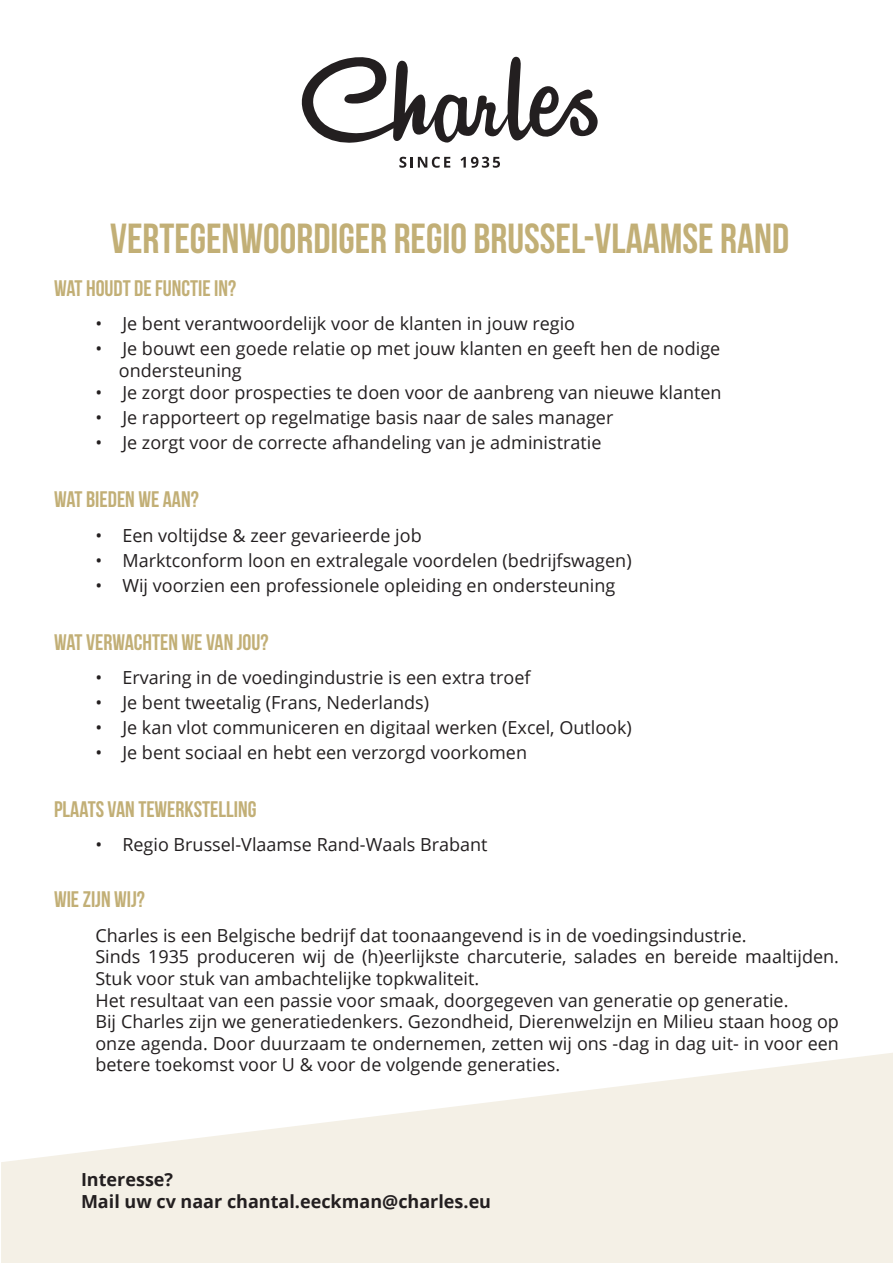
<style>
.page{position:relative;width:893px;height:1263px;background:#fff}
.page>*{position:absolute;margin:0;border:0;box-sizing:border-box;transform-origin:0 0}
.t1{font:700 42px "Bebas Neue";color:#c2af76}
.t2{font:700 22.5px "Bebas Neue";color:#c2af76}
.t3{font:18px/21.6px "Open Sans";color:#231f20}
.t4{font:700 18px "Open Sans";color:#231f20}
</style>
<div class="page">
<svg style="left:301px;top:56px;width:297px;height:87px"></svg>
<svg style="left:399px;top:157px;width:51px;height:11px"></svg>
<svg style="left:460px;top:157px;width:40px;height:11px"></svg>
<svg style="left:1px;top:1053px;width:892px;height:210px;fill:#f4f0e6"></svg>
<p class="t1" style="left:110px;top:216px;width:681px">VERTEGENWOORDIGER REGIO BRUSSEL-VLAAMSE RAND</p>
<p class="t2" style="left:54px;top:276px;width:184px">WAT HOUDT DE FUNCTIE IN?</p>
<p class="t3" style="left:95px;top:312px;width:481px">• Je bent verantwoordelijk voor de klanten in jouw regio</p>
<p class="t3" style="left:95px;top:337px;width:626px">• Je bouwt een goede relatie op met jouw klanten en geeft hen de nodige</p>
<p class="t3" style="left:119px;top:359px;width:125px">ondersteuning</p>
<p class="t3" style="left:95px;top:382px;width:628px">• Je zorgt door prospecties te doen voor de aanbreng van nieuwe klanten</p>
<p class="t3" style="left:95px;top:407px;width:519px">• Je rapporteert op regelmatige basis naar de sales manager</p>
<p class="t3" style="left:95px;top:431px;width:508px">• Je zorgt voor de correcte afhandeling van je administratie</p>
<p class="t2" style="left:54px;top:487px;width:146px">WAT BIEDEN WE AAN?</p>
<p class="t3" style="left:95px;top:524px;width:328px">• Een voltijdse &amp; zeer gevarieerde job</p>
<p class="t3" style="left:95px;top:549px;width:538px">• Marktconform loon en extralegale voordelen (bedrijfswagen)</p>
<p class="t3" style="left:95px;top:574px;width:521px">• Wij voorzien een professionele opleiding en ondersteuning</p>
<p class="t2" style="left:54px;top:629px;width:216px">WAT VERWACHTEN WE VAN JOU?</p>
<p class="t3" style="left:95px;top:666px;width:437px">• Ervaring in de voedingindustrie is een extra troef</p>
<p class="t3" style="left:95px;top:691px;width:335px">• Je bent tweetalig (Frans, Nederlands)</p>
<p class="t3" style="left:95px;top:716px;width:538px">• Je kan vlot communiceren en digitaal werken (Excel, Outlook)</p>
<p class="t3" style="left:95px;top:741px;width:433px">• Je bent sociaal en hebt een verzorgd voorkomen</p>
<p class="t2" style="left:54px;top:796px;width:204px">PLAATS VAN TEWERKSTELLING</p>
<p class="t3" style="left:95px;top:833px;width:394px">• Regio Brussel-Vlaamse Rand-Waals Brabant</p>
<p class="t2" style="left:54px;top:887px;width:92px">WIE ZIJN WIJ?</p>
<p class="t3" style="left:95px;top:924px;width:653px">Charles is een Belgische bedrijf dat toonaangevend is in de voedingsindustrie.</p>
<p class="t3" style="left:95px;top:945px;width:745px">Sinds 1935 produceren wij de (h)eerlijkste charcuterie, salades en bereide maaltijden.<br>Stuk voor stuk van ambachtelijke topkwaliteit.</p>
<p class="t3" style="left:95px;top:989px;width:695px">Het resultaat van een passie voor smaak, doorgegeven van generatie op generatie.</p>
<p class="t3" style="left:95px;top:1010px;width:745px;text-align:justify">Bij Charles zijn we generatiedenkers. Gezondheid, Dierenwelzijn en Milieu staan hoog op onze agenda. Door duurzaam te ondernemen, zetten wij ons -dag in dag uit- in voor een betere toekomst voor U &amp; voor de volgende generaties.</p>
<p class="t4" style="left:81px;top:1167px;width:94px">Interesse?</p>
<p class="t4" style="left:81px;top:1188px;width:412px">Mail uw cv naar chantal.eeckman@charles.eu</p>
</div>
